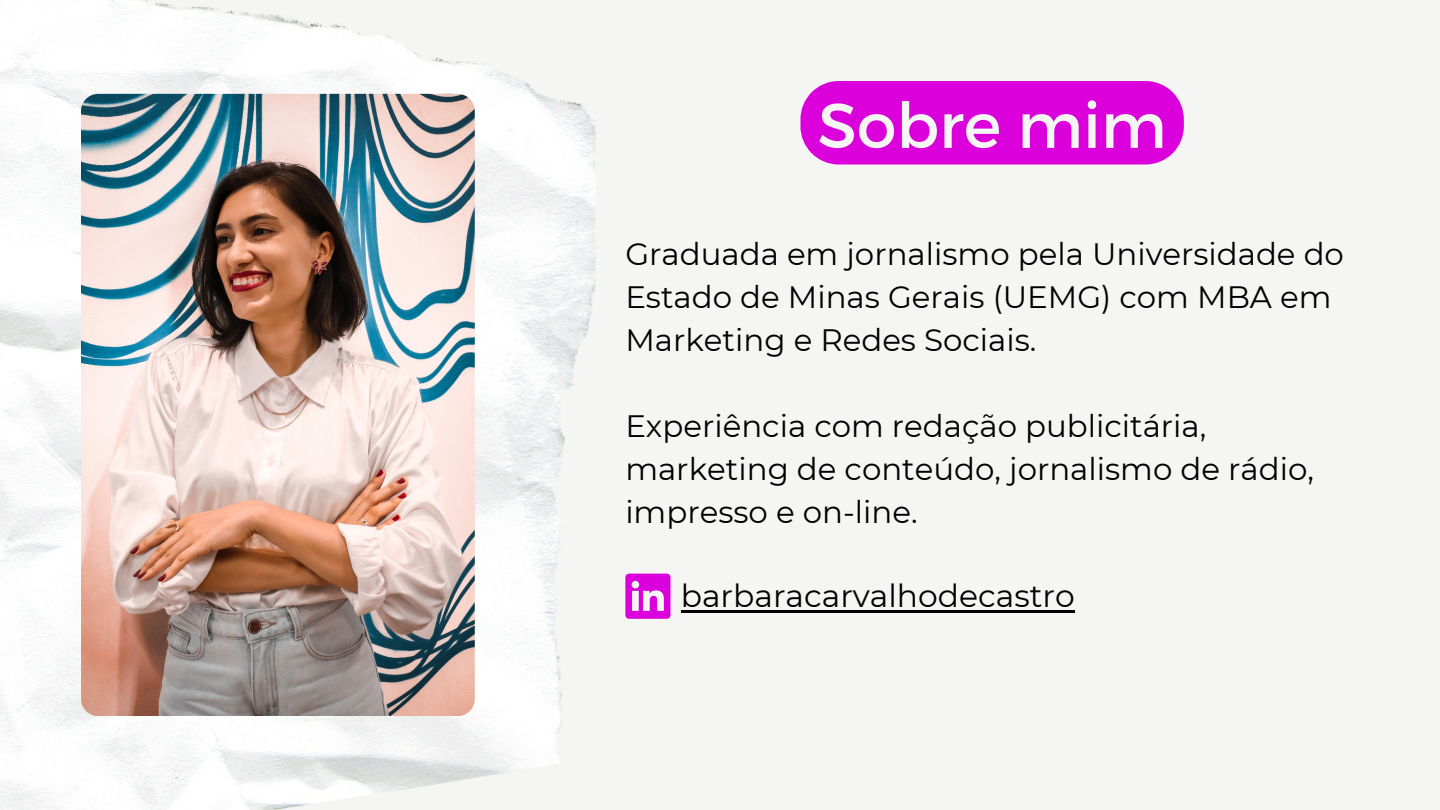
<style>
.page{position:relative;width:1440px;height:810px;background:#f5f5f4}
.page>*{position:absolute;margin:0;border:0;box-sizing:border-box;transform-origin:0 0}
.t1{font:63px "Montserrat";color:#f5f5f4}
.t2{font:31.4px "Montserrat";color:#000}
.t3{font:30.9px/42.9px "Montserrat";color:#000}
</style>
<div class="page">
<div style="left:800px;top:81px;width:384px;height:84px;background:#db00db"></div>
<svg style="left:625px;top:574px;width:45px;height:45px"></svg>
<img style="left:0;top:0;width:595px;height:810px">
<img style="left:81px;top:94px;width:394px;height:621px;border-radius:17px">
<hr style="left:681px;top:610px;width:394px;height:3px;background:#000">
<p class="t1" style="left:818px;top:85px;width:351px">Sobre mim</p>
<p class="t3" style="left:625px;top:233px;width:720px">Graduada em jornalismo pela Universidade do<br>Estado de Minas Gerais (UEMG) com MBA em<br>Marketing e Redes Sociais.</p>
<p class="t3" style="left:625px;top:404px;width:690px">Experiência com redação publicitária, marketing de conteúdo, jornalismo de rádio, impresso e on-line.</p>
<p class="t2" style="left:681px;top:577px;width:395px">barbaracarvalhodecastro</p>
</div>
